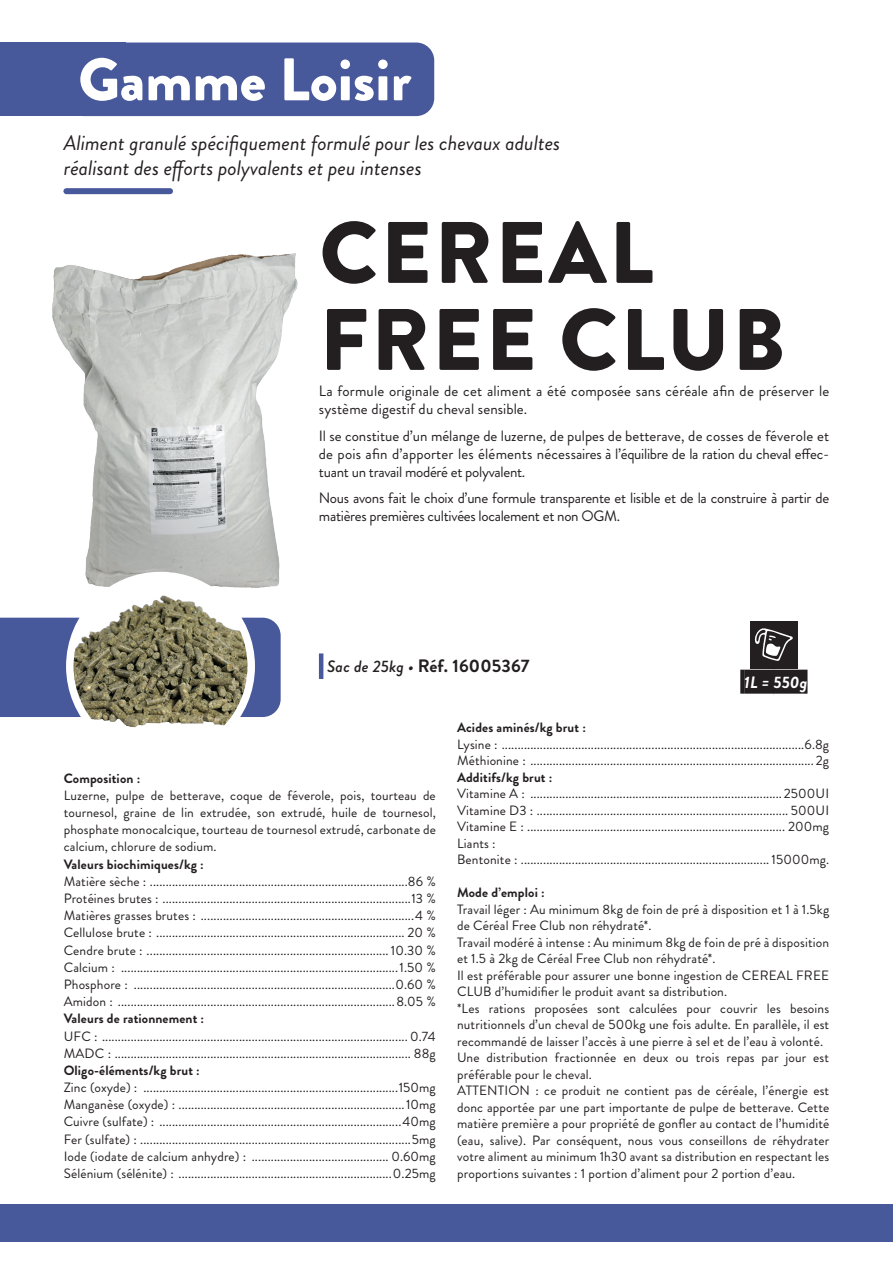
<style>
.page{position:relative;width:893px;height:1263px;background:#fff}
.page>*{position:absolute;margin:0;border:0;box-sizing:border-box;transform-origin:0 0}
.t1{font:900 87px "Brandon Grotesque";letter-spacing:.03em;color:#231f20}
.t2{font:900 60px "Brandon Grotesque";color:#fff}
.t3{font:italic 21px/25.2px "Brandon Grotesque";color:#231f20}
.t4{font:700 18px "Brandon Grotesque";letter-spacing:.01em;color:#231f20}
.t5{font:italic 700 16.5px "Brandon Grotesque";letter-spacing:.01em;color:#fff}
.t6{font:15px/18px "Brandon Grotesque";letter-spacing:-.02em;color:#231f20}
.t7{font:15px/26.5px "Brandon Grotesque";color:#231f20}
.t8{font:13.5px/16.5px "Brandon Grotesque";letter-spacing:.01em;color:#231f20}
.t9{font:700 13.5px "Brandon Grotesque";letter-spacing:.01em;color:#231f20}
.s1{font-weight:500;font-style:italic;font-size:16.5px}
</style>
<div class="page">
<div style="left:0;top:1204px;width:893px;height:38px;background:#47589b"></div>
<div style="left:66px;top:188px;width:104px;height:6px;background:#47589b"></div>
<div style="left:0;top:43px;width:125px;height:73px;background:#47589b"></div>
<div style="left:0;top:618px;width:281px;height:99px;background:#47589b"></div>
<img style="left:52px;top:253px;width:246px;height:335px">
<div style="left:70px;top:575px;width:181px;height:182px;background:#fff;border-radius:50%"></div>
<img style="left:70px;top:584px;width:181px;height:144px">
<div style="left:66px;top:572px;width:189px;height:189px;border:8px solid #fff;border-radius:50%"></div>
<hr style="left:319px;top:653px;width:4px;height:26px;background:#47589b">
<div style="left:65px;top:43px;width:369px;height:73px;background:#47589b;border-radius:18px"></div>
<div style="left:750px;top:621px;width:48px;height:47px;background:#231f20"></div>
<svg style="left:754px;top:628px;width:39px;height:33px"></svg>
<svg style="left:740px;top:670px;width:4px;height:24px"></svg>
<div style="left:744px;top:670px;width:63px;height:24px;background:#231f20"></div>
<h2 class="t2" style="left:78px;top:37px;width:335px">Gamme Loisir</h2>
<h3 class="t3" style="left:64px;top:130px;width:498px">Aliment granulé spécifiquement formulé pour les chevaux adultes réalisant des efforts polyvalents et peu intenses</h3>
<h1 class="t1" style="left:320px;top:191px;width:335px">CEREAL</h1>
<h1 class="t1" style="left:320px;top:278px;width:467px">FREE CLUB</h1>
<p class="t7" style="left:319px;top:396px;width:512px">système digestif du cheval sensible.<br>Il se constitue d’un mélange de luzerne, de pulpes de betterave, de cosses de féverole et</p>
<p class="t6" style="left:319px;top:445px;width:512px">de pois afin d’apporter les éléments nécessaires à l’équilibre de la ration du cheval effec&shy;tuant un travail modéré et polyvalent.</p>
<p class="t6" style="left:319px;top:489px;width:512px">Nous avons fait le choix d’une formule transparente et lisible et de la construire à partir de matières premières cultivées localement et non OGM.</p>
<p class="t7" style="left:319px;top:378px;width:512px">La formule originale de cet aliment a été composée sans céréale afin de préserver le</p>
<h3 class="t4" style="left:327px;top:653px;width:204px"><span class="s1">Sac de 25kg •</span> Réf. 16005367</h3>
<p class="t5" style="left:744px;top:670px;width:65px">1L = 550g</p>
<p class="t9" style="left:64px;top:769px;width:78px">Composition :</p>
<p class="t8" style="left:64px;top:787px;width:374px;line-height:17.2px;text-align:justify">Luzerne, pulpe de betterave, coque de féverole, pois, tourteau de tournesol, graine de lin extrudée, son extrudé, huile de tournesol, phosphate monocalcique, tourteau de tournesol extrudé, carbonate de calcium, chlorure de sodium.</p>
<p class="t9" style="left:64px;top:854px;width:142px">Valeurs biochimiques/kg :</p>
<p class="t8" style="left:64px;top:873px;width:374px;line-height:17.2px;text-align:justify">Matière sèche : .................................................................................86 % Protéines brutes : ..............................................................................13 % Matières grasses brutes : ...................................................................4 % Cellulose brute : .............................................................................. 20 % Cendre brute : ............................................................................ 10.30 % Calcium : .......................................................................................1.50 % Phosphore : ..................................................................................0.60 % Amidon : .......................................................................................8.05 %</p>
<p class="t9" style="left:64px;top:1009px;width:142px">Valeurs de rationnement :</p>
<p class="t8" style="left:64px;top:1027px;width:374px;line-height:17.2px">UFC : ................................................................................................ 0.74<br>MADC : ............................................................................................. 88g</p>
<p class="t9" style="left:64px;top:1061px;width:138px">Oligo-éléments/kg brut :</p>
<p class="t8" style="left:64px;top:1079px;width:374px;line-height:17.2px;text-align:justify">Zinc (oxyde) : ................................................................................150mg Manganèse (oxyde) : .......................................................................10mg Cuivre (sulfate) : ............................................................................40mg Fer (sulfate) : .....................................................................................5mg Iode (iodate de calcium anhydre) : ........................................... 0.60mg Sélénium (sélénite) : ...................................................................0.25mg</p>
<p class="t9" style="left:457px;top:718px;width:130px">Acides aminés/kg brut :</p>
<p class="t8" style="left:457px;top:736px;width:374px">Lysine : ...............................................................................................6.8g<br>Méthionine : ......................................................................................... 2g</p>
<p class="t9" style="left:457px;top:768px;width:97px">Additifs/kg brut :</p>
<p class="t8" style="left:457px;top:786px;width:374px">Vitamine A : ............................................................................... 2500UI Vitamine D3 : ............................................................................... 500UI Vitamine E : ................................................................................. 200mg Liants :<br>Bentonite : .............................................................................. 15000mg.</p>
<p class="t9" style="left:457px;top:883px;width:89px">Mode d’emploi :</p>
<p class="t8" style="left:457px;top:901px;width:374px">Travail léger : Au minimum 8kg de foin de pré à disposition et 1 à 1.5kg de Céréal Free Club non réhydraté*.<br>Travail modéré à intense : Au minimum 8kg de foin de pré à disposition et 1.5 à 2kg de Céréal Free Club non réhydraté*.<br>Il est préférable pour assurer une bonne ingestion de CEREAL FREE CLUB d’humidifier le produit avant sa distribution.<br>*Les rations proposées sont calculées pour couvrir les besoins nutritionnels d’un cheval de 500kg une fois adulte. En parallèle, il est recommandé de laisser l’accès à une pierre à sel et de l’eau à volonté.<br>Une distribution fractionnée en deux ou trois repas par jour est préférable pour le cheval.<br>ATTENTION : ce produit ne contient pas de céréale, l’énergie est donc apportée par une part importante de pulpe de betterave. Cette matière première a pour propriété de gonfler au contact de l’humidité (eau, salive). Par conséquent, nous vous conseillons de réhydrater votre aliment au minimum 1h30 avant sa distribution en respectant les proportions suivantes : 1 portion d’aliment pour 2 portion d’eau.</p>
</div>
